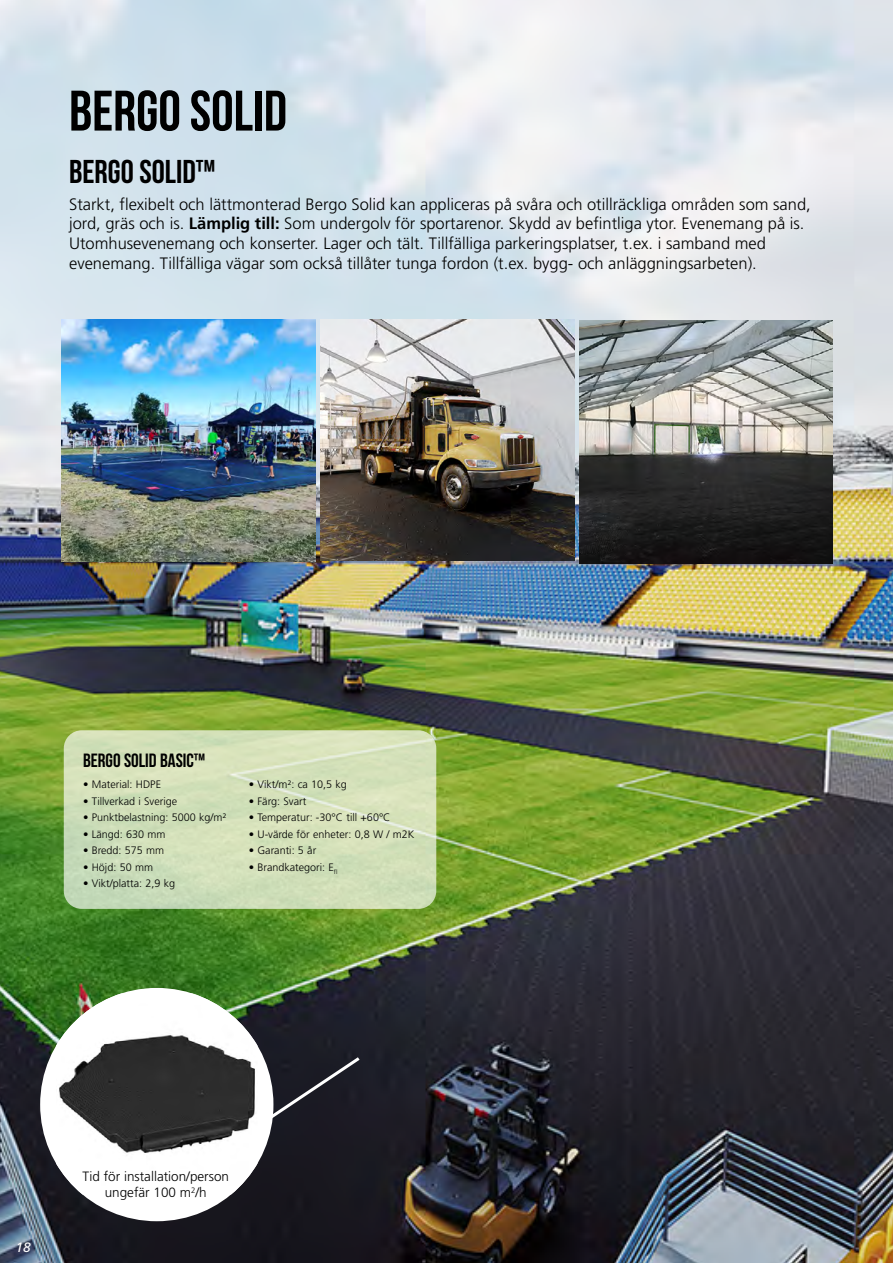
<style>
.page{position:relative;width:893px;height:1263px;background:#fff}
.page>*{position:absolute;margin:0;border:0;box-sizing:border-box;transform-origin:0 0}
.t1{font:57px "Bebas Neue";color:#000}
.t2{font:33px "Bebas Neue";color:#000}
.t3{font:19.2px "Bebas Neue";color:#000}
.t4{font:300 16.5px/19.8px "Frutiger";color:#000}
.t5{font:300 13.5px/16.2px "Frutiger";color:#000;text-align:center}
.t6{font:italic 13.5px "Frutiger";color:#fff}
.t7{font:300 10.8px "Frutiger";color:#000}
.s1{font-weight:700}
</style>
<div class="page">
<img style="left:0;top:0;width:893px;height:1263px">
<img style="left:321px;top:319px;width:254px;height:242px">
<img style="left:580px;top:320px;width:253px;height:243px">
<img style="left:62px;top:319px;width:254px;height:243px">
<div style="left:40px;top:988px;width:233px;height:233px;background:#fff;border-radius:50%"></div>
<img style="left:56px;top:993px;width:201px;height:201px">
<svg style="left:267px;top:1054px;width:96px;height:67px;background:#2f2f37"></svg>
<svg style="left:64px;top:730px;width:372px;height:179px;background:#d2dfb9"></svg>
<h1 class="t1" style="left:69px;top:80px;width:219px">BERGO SOLID</h1>
<h2 class="t2" style="left:69px;top:153px;width:148px">BERGO SOLID™</h2>
<p class="t4" style="left:69px;top:194px;width:743px">Starkt, flexibelt och lättmonterad Bergo Solid kan appliceras på svåra och otillräckliga områden som sand, jord, gräs och is. <span class="s1">Lämplig till:</span> Som undergolv för sportarenor. Skydd av befintliga ytor. Evenemang på is.<br>Utomhusevenemang och konserter. Lager och tält. Tillfälliga parkeringsplatser, t.ex. i samband med evenemang. Tillfälliga vägar som också tillåter tunga fordon (t.ex. bygg- och anläggningsarbeten).</p>
<p class="t3" style="left:83px;top:750px;width:124px">BERGO SOLID BASIC™</p>
<p class="t7" style="left:83px;top:778px;width:80px">• Material: HDPE</p>
<p class="t7" style="left:83px;top:795px;width:96px">• Tillverkad i Sverige</p>
<p class="t7" style="left:83px;top:811px;width:145px">• Punktbelastning: 5000 kg/m²</p>
<p class="t7" style="left:83px;top:828px;width:84px">• Längd: 630 mm</p>
<p class="t7" style="left:83px;top:844px;width:83px">• Bredd: 575 mm</p>
<p class="t7" style="left:83px;top:861px;width:71px">• Höjd: 50 mm</p>
<p class="t7" style="left:83px;top:877px;width:94px">• Vikt/platta: 2,9 kg</p>
<p class="t7" style="left:249px;top:778px;width:100px">• Vikt/m²: ca 10,5 kg</p>
<p class="t7" style="left:249px;top:795px;width:59px">• Färg: Svart</p>
<p class="t7" style="left:249px;top:811px;width:143px">• Temperatur: -30°C till +60°C</p>
<p class="t7" style="left:249px;top:828px;width:167px">• U-värde för enheter: 0,8 W / m2K</p>
<p class="t7" style="left:249px;top:844px;width:69px">• Garanti: 5 år</p>
<p class="t7" style="left:249px;top:861px;width:90px">• Brandkategori: E<sub>fl</sub></p>
<p class="t6" style="left:16px;top:1239px;width:17px">18</p>
<p class="t5" style="left:82px;top:1168px;width:148px">Tid för installation/person ungefär 100 m<sup>2</sup>/h</p>
</div>
